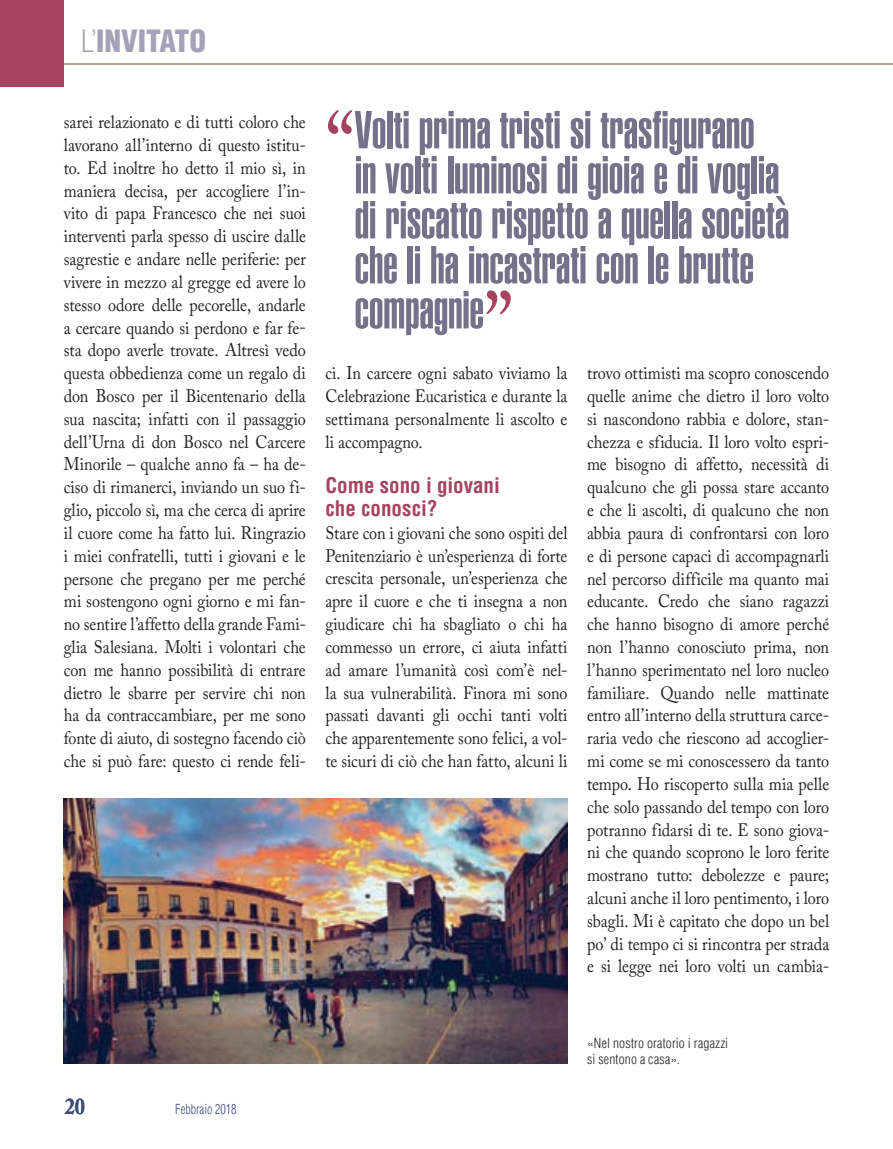
<style>
.page{position:relative;width:893px;height:1149px;background:#fff}
.page>*{position:absolute;margin:0;border:0;box-sizing:border-box;transform-origin:0 0}
.t1{font:900 extra-condensed 52.5px/45px "Helvetica";letter-spacing:-.005em;color:#74718b}
.t2{font:900 condensed 30px "Helvetica";color:#a4a2b9}
.t3{font:700 22.5px "Adobe Caslon Pro";color:#3f4e79;scale:.9 1}
.t4{font:700 condensed 21px/22.8px "Helvetica";color:#a64361}
.t5{font:18px/22.8px "Adobe Caslon Pro";letter-spacing:-.005em;color:#231f20;text-align:justify;scale:.9 1}
.t6{font:300 condensed 13.5px/16.2px "Helvetica";letter-spacing:.015em;color:#231f20}
.t7{font:300 condensed 13.5px "Helvetica";color:#3f4e79;scale:.9 1}
.s1{font-weight:300;color:#a8a9ad}
.s2{font-family:"Adobe Caslon Pro";font-weight:400;font-stretch:normal;font-size:90px;color:#a64361}
</style>
<div class="page">
<img style="left:64px;top:798px;width:503px;height:265px">
<hr style="left:64px;top:64px;width:829px;height:1px;background:#ac9e94">
<div style="left:0;top:0;width:64px;height:86px;background:#a64361"></div>
<h2 class="t2" style="left:81px;top:22px;width:127px"><span class="s1">L’</span>INVITATO</h2>
<p class="t5" style="left:64px;top:110px;width:271px">sarei relazionato e di tutti coloro che lavorano all’interno di questo istitu&shy;to. Ed inoltre ho detto il mio sì, in maniera decisa, per accogliere l’in&shy;vito di papa Francesco che nei suoi interventi parla spesso di uscire dalle sagrestie e andare nelle periferie: per vivere in mezzo al gregge ed avere lo stesso odore delle pecorelle, andarle a cercare quando si perdono e far fe&shy;sta dopo averle trovate. Altresì vedo questa obbedienza come un regalo di don Bosco per il Bicentenario della sua nascita; infatti con il passaggio dell’Urna di don Bosco nel Carcere Minorile – qualche anno fa – ha de&shy;ciso di rimanerci, inviando un suo fi&shy;glio, piccolo sì, ma che cerca di aprire il cuore come ha fatto lui. Ringrazio i miei confratelli, tutti i giovani e le persone che pregano per me perché mi sostengono ogni giorno e mi fan&shy;no sentire l’affetto della grande Fami&shy;glia Salesiana. Molti i volontari che con me hanno possibilità di entrare dietro le sbarre per servire chi non ha da contraccambiare, per me sono fonte di aiuto, di sostegno facendo ciò che si può fare: questo ci rende feli-</p>
<h1 class="t1" style="left:355px;top:108px;width:436px;text-indent:-29px"><span class="s2">“</span> Volti prima tristi si trasfigurano in volti luminosi di gioia e di voglia di riscatto rispetto a quella società che li ha incastrati con le brutte compagnie<span class="s2">”</span></h1>
<p class="t5" style="left:325px;top:361px;width:270px">ci. In carcere ogni sabato viviamo la Celebrazione Eucaristica e durante la settimana personalmente li ascolto e li accompagno.</p>
<p class="t4" style="left:325px;top:474px;width:176px">Come sono i giovani che conosci?</p>
<p class="t5" style="left:325px;top:521px;width:271px">Stare con i giovani che sono ospiti del Penitenziario è un’esperienza di forte crescita personale, un’esperienza che apre il cuore e che ti insegna a non giudicare chi ha sbagliato o chi ha commesso un errore, ci aiuta infatti ad amare l’umanità così com’è nel&shy;la sua vulnerabilità. Finora mi sono passati davanti gli occhi tanti volti che apparentemente sono felici, a vol&shy;te sicuri di ciò che han fatto, alcuni li</p>
<p class="t5" style="left:587px;top:361px;width:271px">trovo ottimisti ma scopro conoscendo quelle anime che dietro il loro volto si nascondono rabbia e dolore, stan&shy;chezza e sfiducia. Il loro volto espri&shy;me bisogno di affetto, necessità di qualcuno che gli possa stare accanto e che li ascolti, di qualcuno che non abbia paura di confrontarsi con loro e di persone capaci di accompagnarli nel percorso difficile ma quanto mai educante. Credo che siano ragazzi che hanno bisogno di amore perché non l’hanno conosciuto prima, non l’hanno sperimentato nel loro nucleo familiare. Quando nelle mattinate entro all’interno della struttura carce&shy;raria vedo che riescono ad accoglier&shy;mi come se mi conoscessero da tanto tempo. Ho riscoperto sulla mia pelle che solo passando del tempo con loro potranno fidarsi di te. E sono giova&shy;ni che quando scoprono le loro ferite mostrano tutto: debolezze e paure; alcuni anche il loro pentimento, i loro sbagli. Mi è capitato che dopo un bel po’ di tempo ci si rincontra per strada e si legge nei loro volti un cambia-</p>
<p class="t3" style="left:65px;top:1092px;width:24px">20</p>
<p class="t7" style="left:175px;top:1100px;width:70px">Febbraio 2018</p>
<p class="t6" style="left:587px;top:1034px;width:143px">«Nel nostro oratorio i ragazzi si sentono a casa».</p>
</div>
